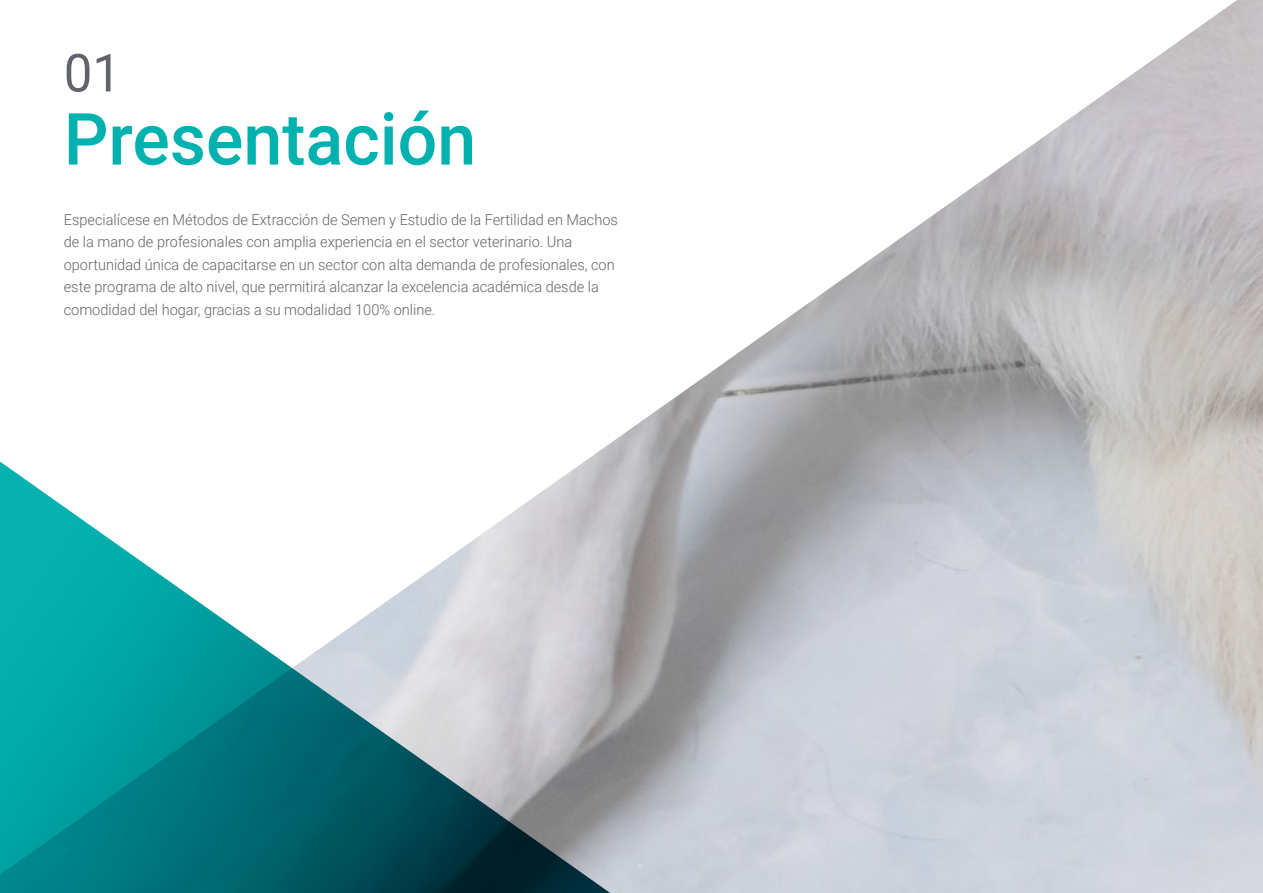
<style>
.page{position:relative;width:1263px;height:893px;background:#fff}
.page>*{position:absolute;margin:0;border:0;box-sizing:border-box;transform-origin:0 0}
.t1{font:500 72px "Roboto";color:#00b2af}
.t2{font:52.5px "Roboto";color:#61646a}
.t3{font:300 15px/22.5px "Roboto";color:#61646a}
</style>
<div class="page">
<img style="left:607px;top:0;width:656px;height:893px">
<svg style="left:0;top:446px;width:640px;height:447px"></svg>
<h2 class="t2" style="left:64px;top:36px;width:59px">01</h2>
<h1 class="t1" style="left:64px;top:89px;width:414px">Presentación</h1>
<p class="t3" style="left:64px;top:207px;width:556px">Especialícese en Métodos de Extracción de Semen y Estudio de la Fertilidad en Machos de la mano de profesionales con amplia experiencia en el sector veterinario. Una oportunidad única de capacitarse en un sector con alta demanda de profesionales, con este programa de alto nivel, que permitirá alcanzar la excelencia académica desde la comodidad del hogar, gracias a su modalidad 100% online.</p>
</div>
